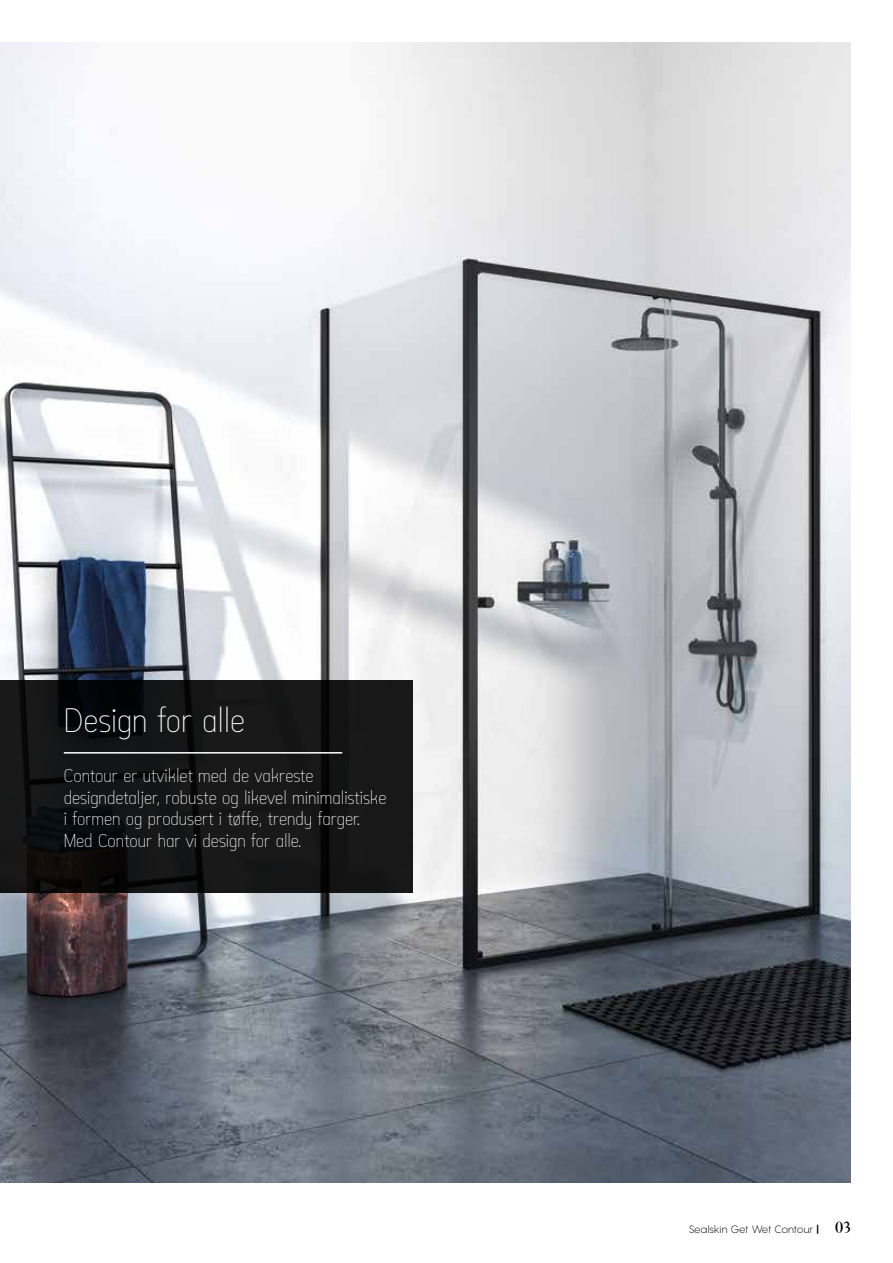
<style>
.page{position:relative;width:893px;height:1263px;background:#fff}
.page>*{position:absolute;margin:0;border:0;box-sizing:border-box;transform-origin:0 0}
.t1{font:300 33px "Arch";color:#fff}
.t2{font:300 18px/21.6px "Arch";color:#fff}
.t3{font:300 10.5px "Pangram";letter-spacing:-.045em;color:#000}
.s1{font-weight:800}
.s2{font-family:"Exodus";font-weight:400;font-size:15.75px}
</style>
<div class="page">
<img style="left:0;top:43px;width:850px;height:1139px">
<svg style="left:0;top:680px;width:412px;height:213px;background:#131414"></svg>
<hr style="left:64px;top:752px;width:278px;height:1px;background:#fff">
<h1 class="t1" style="left:64px;top:699px;width:183px">Design for alle</h1>
<p class="t2" style="left:64px;top:764px;width:324px">Contour er utviklet med de vakreste designdetaljer, robuste og likevel minimalistiske i formen og produsert i tøffe, trendy farger.<br>Med Contour har vi design for alle.</p>
<p class="t3" style="left:688px;top:1222px;width:164px">Sealskin Get Wet Contour <span class="s1">|</span> <span class="s2">03</span></p>
</div>
